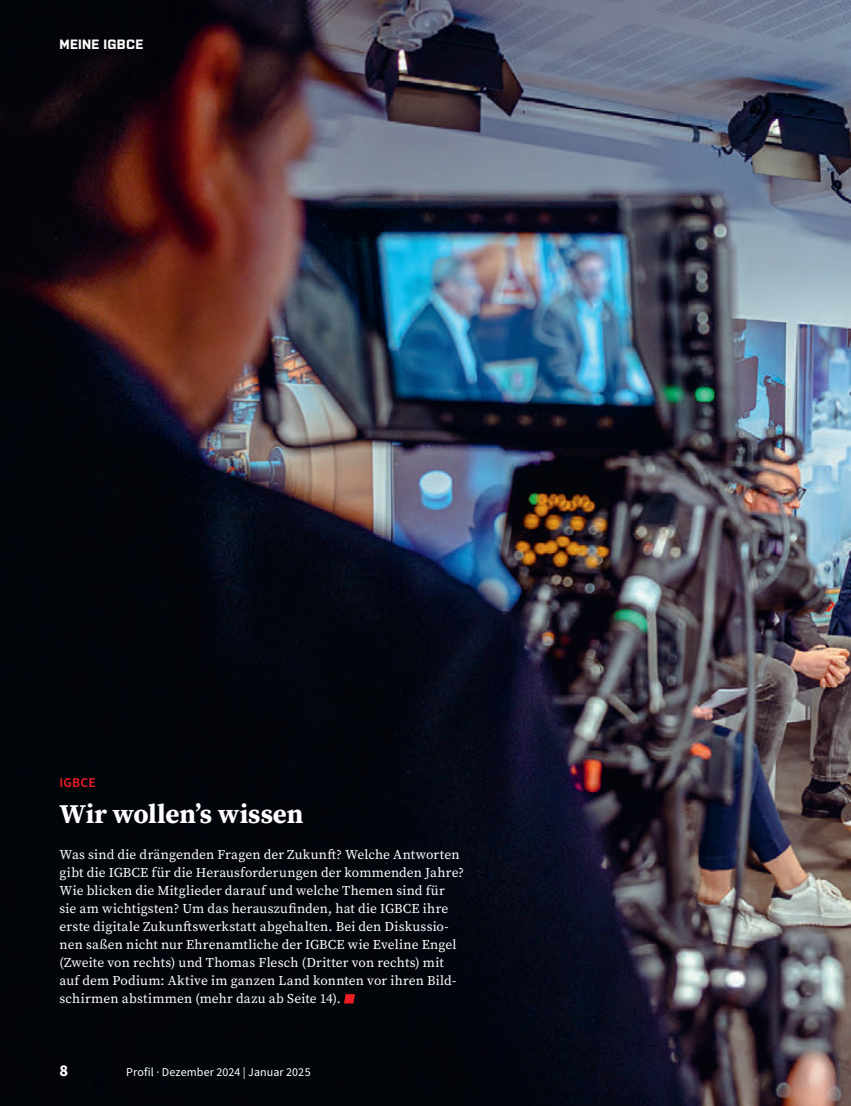
<style>
.page{position:relative;width:851px;height:1106px;background:#fff}
.page>*{position:absolute;margin:0;border:0;box-sizing:border-box;transform-origin:0 0}
.t1{font:700 27px "Source Serif Pro";letter-spacing:-.005em;color:#fff}
.t2{font:700 16.5px "Source Sans Pro";color:#fff}
.t3{font:13.5px/18px "Source Serif Pro";letter-spacing:.01em;color:#fff}
.t4{font:700 13.5px "Purista";letter-spacing:.015em;color:#fff}
.t5{font:600 13.5px "Source Sans Pro";letter-spacing:.01em;color:#ee1d23}
.t6{font:12px "Source Sans Pro";letter-spacing:.01em;color:#fff}
</style>
<div class="page">
<img style="left:0;top:0;width:850px;height:1106px">
<svg style="left:344px;top:994px;width:11px;height:9px"></svg>
<p class="t4" style="left:60px;top:37px;width:85px">MEINE IGBCE</p>
<p class="t5" style="left:60px;top:774px;width:38px">IGBCE</p>
<h1 class="t1" style="left:60px;top:795px;width:245px">Wir wollen’s wissen</h1>
<p class="t3" style="left:60px;top:846px;width:406px">Was sind die drängenden Fragen der Zukunft? Welche Antworten gibt die IGBCE für die Herausforderungen der kommenden Jahre?<br>Wie blicken die Mitglieder darauf und welche Themen sind für sie am wichtigsten? Um das herauszufinden, hat die IGBCE ihre erste digitale Zukunftswerkstatt abgehalten. Bei den Diskussio&shy;nen saßen nicht nur Ehrenamtliche der IGBCE wie Eveline Engel (Zweite von rechts) und Thomas Flesch (Dritter von rechts) mit auf dem Podium: Aktive im ganzen Land konnten vor ihren Bild&shy;schirmen abstimmen (mehr dazu ab Seite 14).</p>
<p class="t2" style="left:60px;top:1058px;width:10px">8</p>
<p class="t6" style="left:126px;top:1063px;width:186px">Profil · Dezember 2024 | Januar 2025</p>
</div>
